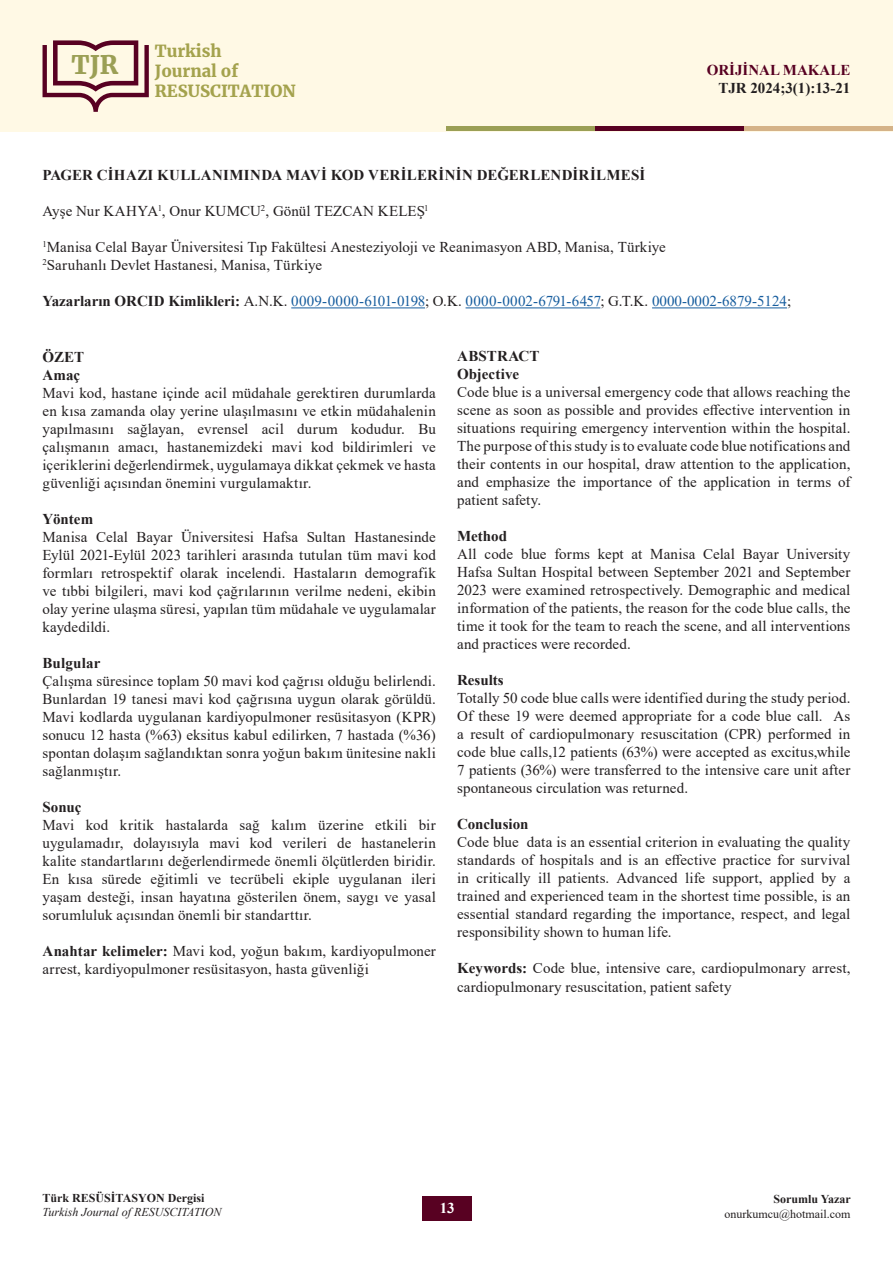
<style>
.page{position:relative;width:893px;height:1263px;background:#fff}
.page>*{position:absolute;margin:0;border:0;box-sizing:border-box;transform-origin:0 0}
.t1{font:900 25.35px "Merriweather";color:#9b9f55}
.t2{font:900 16.5px/19.8px "Merriweather";color:#a4a24d}
.Temel_Paragraf{font:15px/18px "Times New Roman";letter-spacing:.005em;color:#231f20;text-align:justify}
.Temel_Paragraf-2{font:700 15px "Times New Roman";letter-spacing:.005em;color:#231f20}
.t3{font:15px "Times New Roman";color:#175d9e}
.t4{font:700 15px "Times New Roman";color:#580122}
.t5{font:700 15px "Times New Roman";color:#fff}
.t6{font:700 12px "Times New Roman";color:#231f20}
.t7{font:italic 12px "Times New Roman";color:#231f20}
.t8{font:12px "Times New Roman";color:#231f20}
.s1{font-weight:700;color:#231f20}
.s2{color:#231f20}
.s3{font-weight:700}
</style>
<div class="page">
<div style="left:0;top:0;width:893px;height:131px;background:#fff9e5"></div>
<svg style="left:43px;top:40px;width:106px;height:72px"></svg>
<div style="left:446px;top:126px;width:149px;height:5px;background:#9b9f55"></div>
<div style="left:595px;top:126px;width:149px;height:5px;background:#580122"></div>
<div style="left:744px;top:126px;width:149px;height:5px;background:#d5b388"></div>
<div style="left:422px;top:1196px;width:50px;height:24px;background:#580122"></div>
<hr style="left:291px;top:308px;width:134px;height:1px;background:#175d9e">
<hr style="left:466px;top:308px;width:134px;height:1px;background:#175d9e">
<hr style="left:652px;top:308px;width:135px;height:1px;background:#175d9e">
<h1 class="t1" style="left:72px;top:47px;width:48px">TJR</h1>
<p class="t2" style="left:155px;top:41px;width:142px">Turkish<br>Journal of<br>RESUSCITATION</p>
<p class="t4" style="left:707px;top:59px;width:145px">ORİJİNAL MAKALE</p>
<p class="Temel_Paragraf-2" style="left:718px;top:77px;width:134px">TJR 2024;3(1):13-21</p>
<p class="Temel_Paragraf-2" style="left:43px;top:164px;width:604px">PAGER CİHAZI KULLANIMINDA MAVİ KOD VERİLERİNİN DEĞERLENDİRİLMESİ</p>
<p class="Temel_Paragraf" style="left:43px;top:202px;width:388px">Ayşe Nur KAHYA<sup>1</sup>, Onur KUMCU<sup>2</sup>, Gönül TEZCAN KELEŞ<sup>1</sup></p>
<p class="Temel_Paragraf" style="left:43px;top:238px;width:625px"><sup>1</sup>Manisa Celal Bayar Üniversitesi Tıp Fakültesi Anesteziyoloji ve Reanimasyon ABD, Manisa, Türkiye</p>
<p class="Temel_Paragraf" style="left:43px;top:256px;width:281px"><sup>2</sup>Saruhanlı Devlet Hastanesi, Manisa, Türkiye</p>
<p class="t3" style="left:43px;top:291px;width:750px"><span class="s1">Yazarların ORCID Kimlikleri:</span> <span class="s2">A.N.K.</span> 0009-0000-6101-0198<span class="s2">; O.K.</span> 0000-0002-6791-6457<span class="s2">; G.T.K.</span> 0000-0002-6879-5124<span class="s2">;</span></p>
<p class="Temel_Paragraf-2" style="left:43px;top:346px;width:43px">ÖZET</p>
<p class="Temel_Paragraf-2" style="left:43px;top:364px;width:39px">Amaç</p>
<p class="Temel_Paragraf" style="left:43px;top:383px;width:395px">Mavi kod, hastane içinde acil müdahale gerektiren durumlarda en kısa zamanda olay yerine ulaşılmasını ve etkin müdahalenin yapılmasını sağlayan, evrensel acil durum kodudur. Bu çalışmanın amacı, hastanemizdeki mavi kod bildirimleri ve içeriklerini değerlendirmek, uygulamaya dikkat çekmek ve hasta güvenliği açısından önemini vurgulamaktır.</p>
<p class="Temel_Paragraf-2" style="left:43px;top:508px;width:52px">Yöntem</p>
<p class="Temel_Paragraf" style="left:43px;top:527px;width:395px">Manisa Celal Bayar Üniversitesi Hafsa Sultan Hastanesinde Eylül 2021-Eylül 2023 tarihleri arasında tutulan tüm mavi kod formları retrospektif olarak incelendi. Hastaların demografik ve tıbbi bilgileri, mavi kod çağrılarının verilme nedeni, ekibin olay yerine ulaşma süresi, yapılan tüm müdahale ve uygulamalar kaydedildi.</p>
<p class="Temel_Paragraf-2" style="left:43px;top:652px;width:59px">Bulgular</p>
<p class="Temel_Paragraf" style="left:43px;top:671px;width:395px">Çalışma süresince toplam 50 mavi kod çağrısı olduğu belirlendi.<br>Bunlardan 19 tanesi mavi kod çağrısına uygun olarak görüldü.<br>Mavi kodlarda uygulanan kardiyopulmoner resüsitasyon (KPR) sonucu 12 hasta (%63) eksitus kabul edilirken, 7 hastada (%36) spontan dolaşım sağlandıktan sonra yoğun bakım ünitesine nakli sağlanmıştır.</p>
<p class="Temel_Paragraf-2" style="left:43px;top:796px;width:40px">Sonuç</p>
<p class="Temel_Paragraf" style="left:43px;top:815px;width:395px">Mavi kod kritik hastalarda sağ kalım üzerine etkili bir uygulamadır, dolayısıyla mavi kod verileri de hastanelerin kalite standartlarını değerlendirmede önemli ölçütlerden biridir.<br>En kısa sürede eğitimli ve tecrübeli ekiple uygulanan ileri yaşam desteği, insan hayatına gösterilen önem, saygı ve yasal sorumluluk açısından önemli bir standarttır.</p>
<p class="Temel_Paragraf" style="left:43px;top:941px;width:395px"><span class="s3">Anahtar kelimeler:</span> Mavi kod, yoğun bakım, kardiyopulmoner arrest, kardiyopulmoner resüsitasyon, hasta güvenliği</p>
<p class="Temel_Paragraf-2" style="left:457px;top:346px;width:84px">ABSTRACT</p>
<p class="Temel_Paragraf-2" style="left:457px;top:364px;width:63px">Objective</p>
<p class="Temel_Paragraf" style="left:457px;top:383px;width:395px">Code blue is a universal emergency code that allows reaching the scene as soon as possible and provides effective intervention in situations requiring emergency intervention within the hospital.<br>The purpose of this study is to evaluate code blue notifications and their contents in our hospital, draw attention to the application, and emphasize the importance of the application in terms of patient safety.</p>
<p class="Temel_Paragraf-2" style="left:457px;top:526px;width:52px">Method</p>
<p class="Temel_Paragraf" style="left:457px;top:545px;width:395px">All code blue forms kept at Manisa Celal Bayar University Hafsa Sultan Hospital between September 2021 and September 2023 were examined retrospectively. Demographic and medical information of the patients, the reason for the code blue calls, the time it took for the team to reach the scene, and all interventions and practices were recorded.</p>
<p class="Temel_Paragraf-2" style="left:457px;top:670px;width:48px">Results</p>
<p class="Temel_Paragraf" style="left:457px;top:689px;width:395px">Totally 50 code blue calls were identified during the study period.<br>Of these 19 were deemed appropriate for a code blue call. As a result of cardiopulmonary resuscitation (CPR) performed in code blue calls,12 patients (63%) were accepted as excitus,while 7 patients (36%) were transferred to the intensive care unit after spontaneous circulation was returned.</p>
<p class="Temel_Paragraf-2" style="left:457px;top:814px;width:73px">Conclusion</p>
<p class="Temel_Paragraf" style="left:457px;top:833px;width:395px">Code blue data is an essential criterion in evaluating the quality standards of hospitals and is an effective practice for survival in critically ill patients. Advanced life support, applied by a trained and experienced team in the shortest time possible, is an essential standard regarding the importance, respect, and legal responsibility shown to human life.</p>
<p class="Temel_Paragraf" style="left:457px;top:959px;width:395px"><span class="s3">Keywords:</span> Code blue, intensive care, cardiopulmonary arrest, cardiopulmonary resuscitation, patient safety</p>
<p class="t6" style="left:43px;top:1189px;width:163px">Türk RESÜSİTASYON Dergisi</p>
<p class="t7" style="left:43px;top:1204px;width:181px">Turkish Journal of RESUSCITATION</p>
<p class="t5" style="left:440px;top:1197px;width:16px">13</p>
<p class="t6" style="left:773px;top:1191px;width:79px">Sorumlu Yazar</p>
<p class="t8" style="left:724px;top:1205px;width:128px">onurkumcu@hotmail.com</p>
</div>
